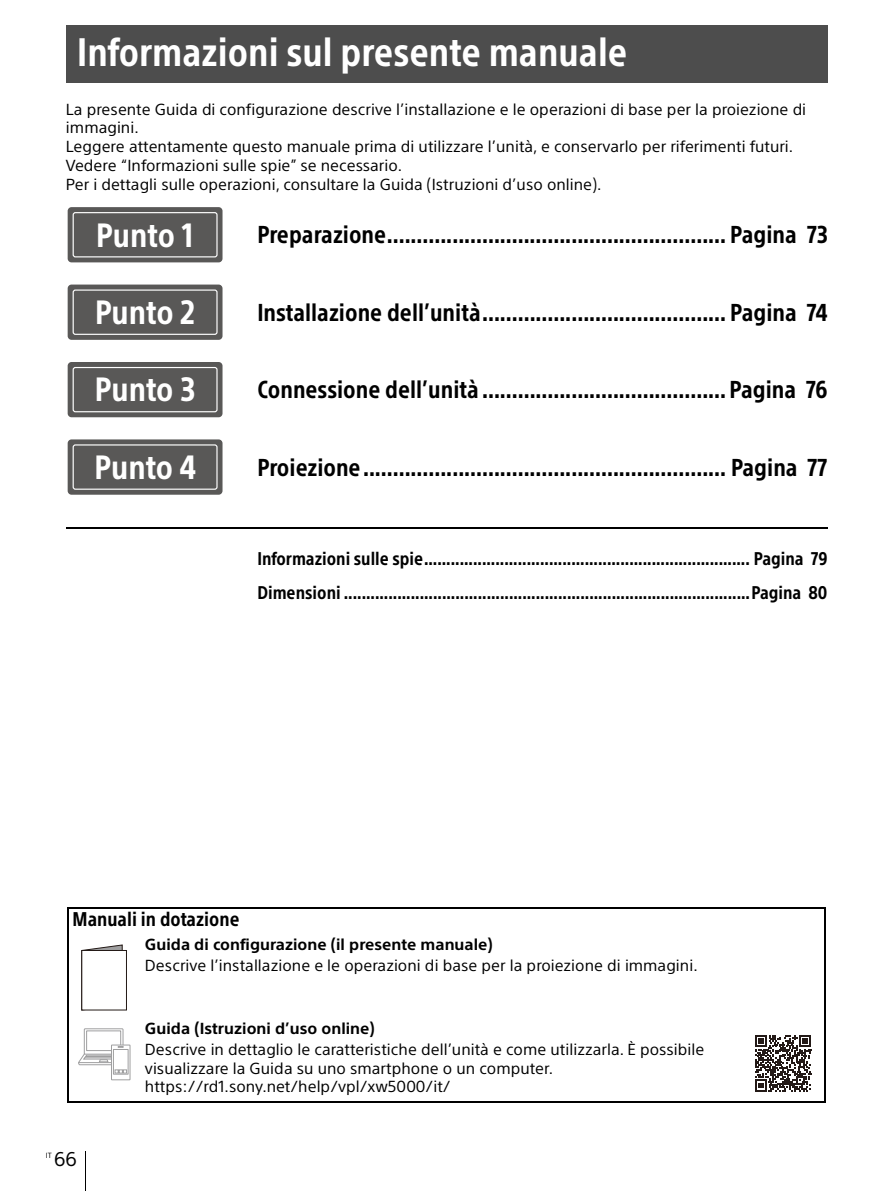
<style>
.page{position:relative;width:893px;height:1191px;background:#fff}
.page>*{position:absolute;margin:0;border:0;box-sizing:border-box;transform-origin:0 0}
.L0{font:700 condensed 38.85px "SST";color:#fff}
.t1{font:700 condensed 33px "SST";color:#fff}
.TblH_L0{font:700 condensed 24px "SST";color:#000}
.t2{font:700 condensed 19.5px "SST";letter-spacing:.005em;color:#000}
.t3{font:19.5px "SST";color:#000}
.TblH_L1{font:700 condensed 18px "SST";color:#000}
.BAC{font:15.6px/18.8px "SST";color:#000}
.t4{font:7.35px "SST";color:#000}
.s1{font-weight:700}
</style>
<div class="page">
<hr style="left:85px;top:1152px;width:1px;height:39px;background:#000">
<div style="left:66px;top:25px;width:761px;height:57px;background:#4d4d4d"></div>
<hr style="left:66px;top:527px;width:761px;height:1px;background:#000">
<div style="left:68px;top:207px;width:154px;height:55px;background:#595857;border-radius:4px"></div>
<div style="left:73px;top:212px;width:144px;height:45px;border:1px solid #fff;border-radius:2px"></div>
<div style="left:68px;top:285px;width:154px;height:55px;background:#595857;border-radius:4px"></div>
<div style="left:73px;top:290px;width:144px;height:45px;border:1px solid #fff;border-radius:2px"></div>
<div style="left:68px;top:362px;width:154px;height:55px;background:#595857;border-radius:4px"></div>
<div style="left:73px;top:367px;width:144px;height:45px;border:1px solid #fff;border-radius:2px"></div>
<div style="left:68px;top:439px;width:154px;height:56px;background:#595857;border-radius:4px"></div>
<div style="left:73px;top:444px;width:144px;height:46px;border:1px solid #fff;border-radius:2px"></div>
<hr style="left:67px;top:909px;width:2px;height:192px;background:#000">
<hr style="left:824px;top:909px;width:2px;height:192px;background:#000">
<hr style="left:67px;top:907px;width:759px;height:2px;background:#000">
<hr style="left:67px;top:1101px;width:759px;height:1px;background:#000">
<svg style="left:82px;top:945px;width:41px;height:5px"></svg>
<div style="left:81px;top:950px;width:46px;height:60px;border:1px solid #231916"></div>
<div style="left:84px;top:1028px;width:39px;height:27px;border:1px solid #9f9fa0"></div>
<svg style="left:111px;top:1045px;width:19px;height:35px"></svg>
<div style="left:111px;top:1045px;width:19px;height:35px;border:1px solid #9f9fa0"></div>
<div style="left:113px;top:1049px;width:15px;height:25px;border:1px solid #9f9fa0"></div>
<svg style="left:78px;top:1029px;width:51px;height:44px"></svg>
<svg style="left:755px;top:1035px;width:56px;height:56px"></svg>
<p class="L0" style="left:77px;top:37px;width:551px">Informazioni sul presente manuale</p>
<p class="BAC" style="left:66px;top:101px;width:741px">La presente Guida di configurazione descrive l’installazione e le operazioni di base per la proiezione di immagini.</p>
<p class="BAC" style="left:66px;top:139px;width:728px">Leggere attentamente questo manuale prima di utilizzare l’unità, e conservarlo per riferimenti futuri.</p>
<p class="BAC" style="left:66px;top:157px;width:337px">Vedere “Informazioni sulle spie” se necessario.</p>
<p class="BAC" style="left:66px;top:176px;width:537px">Per i dettagli sulle operazioni, consultare la Guida (Istruzioni d’uso online).</p>
<p class="t1" style="left:96px;top:222px;width:99px">Punto 1</p>
<p class="TblH_L0" style="left:257px;top:226px;width:571px">Preparazione......................................................... Pagina 73</p>
<p class="t1" style="left:95px;top:300px;width:101px">Punto 2</p>
<p class="TblH_L0" style="left:257px;top:303px;width:571px">Installazione dell’unità......................................... Pagina 74</p>
<p class="t1" style="left:95px;top:377px;width:102px">Punto 3</p>
<p class="TblH_L0" style="left:257px;top:380px;width:572px">Connessione dell’unità ......................................... Pagina 76</p>
<p class="t1" style="left:94px;top:454px;width:103px">Punto 4</p>
<p class="TblH_L0" style="left:257px;top:458px;width:571px">Proiezione............................................................. Pagina 77</p>
<p class="TblH_L1" style="left:257px;top:552px;width:571px">Informazioni sulle spie......................................................................... Pagina 79</p>
<p class="TblH_L1" style="left:257px;top:586px;width:571px">Dimensioni ...........................................................................................Pagina 80</p>
<p class="t2" style="left:73px;top:912px;width:168px">Manuali in dotazione</p>
<p class="BAC" style="left:145px;top:935px;width:554px;line-height:21px"><span class="s1">Guida di configurazione (il presente manuale)<br></span>Descrive l’installazione e le operazioni di base per la proiezione di immagini.</p>
<p class="t4" style="left:46px;top:1153px;width:7px">IT</p>
<p class="t3" style="left:54px;top:1151px;width:24px">66</p>
<p class="BAC" style="left:145px;top:1019px;width:560px;line-height:21px"><span class="s1">Guida (Istruzioni d’uso online)<br></span>Descrive in dettaglio le caratteristiche dell’unità e come utilizzarla. È possibile</p>
<p class="BAC" style="left:145px;top:1060px;width:410px">visualizzare la Guida su uno smartphone o un computer. https://rd1.sony.net/help/vpl/xw5000/it/</p>
</div>
